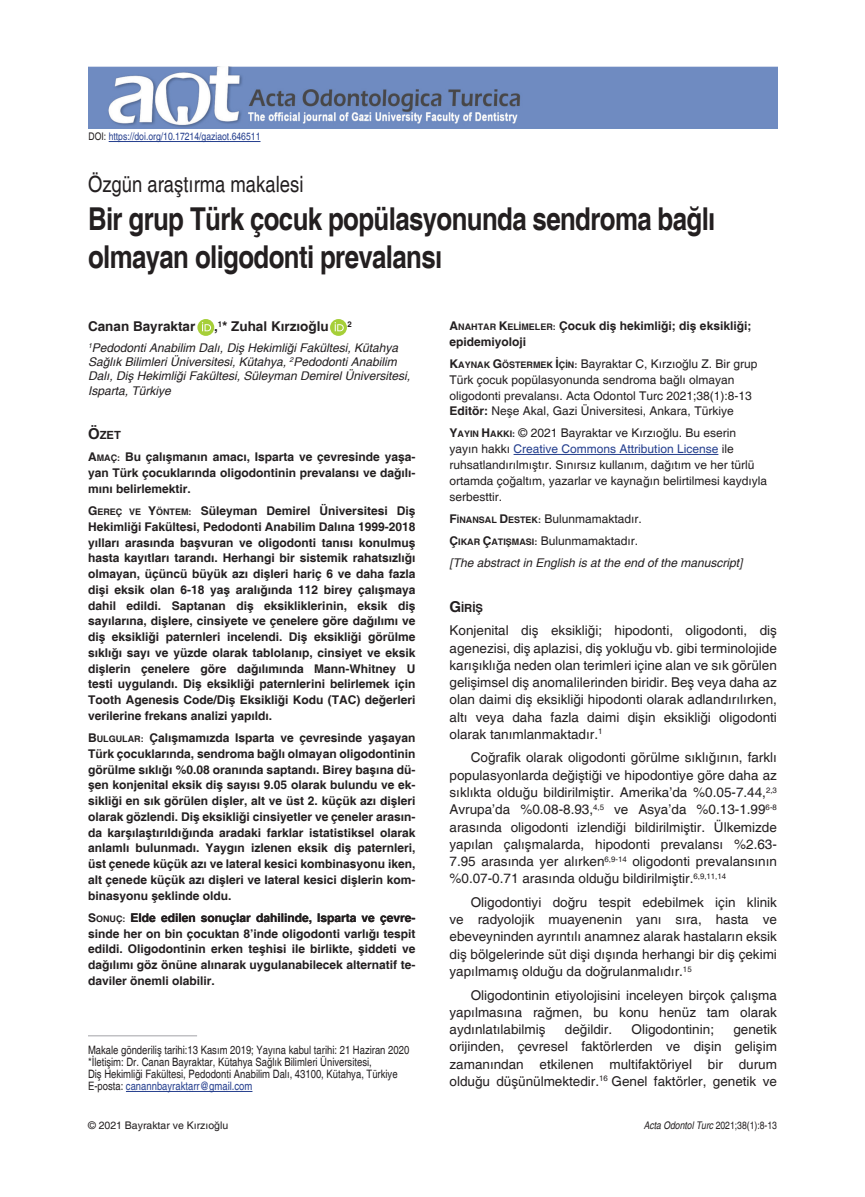
<style>
.page{position:relative;width:865px;height:1197px;background:#fff}
.page>*{position:absolute;margin:0;border:0;box-sizing:border-box;transform-origin:0 0}
.metine_giris{font:700 condensed 31.5px/38.2px "Helvetica";letter-spacing:-.02em;color:#231f20}
.metine_giris-2{font:condensed 22.5px "Helvetica";color:#231f20}
.metine_giris-3{font:13.5px/17.2px "Helvetica";color:#231f20;text-align:justify}
.metine_giris-4{font:700 13.5px "Helvetica";color:#231f20}
.metine_giris-5{font:700 12px/15.8px "Helvetica";color:#231f20;text-align:justify}
.metine_giris-6{font:12px/15.8px "Helvetica";color:#231f20}
.metine_giris-7{font:italic 12px/14.2px "Helvetica";color:#231f20}
.metine_giris-8{font:condensed 11.55px "Helvetica";color:#231f20}
.metine_giris-9{font:condensed 11.55px "Helvetica";color:#253f8e}
.metine_giris-10{font:700 11.25px "Helvetica";color:#231f20}
.arabaşlık{font:condensed 10.5px "Helvetica";color:#253f8e}
.arabaşlık-2{font:italic condensed 10.5px "Helvetica";color:#231f20}
.metine_giris-11{font:10.5px "Helvetica";color:#231f20}
.metine_giris-12{font:700 7.8px "Helvetica";color:#231f20}
.s1{color:#231f20}
.s2{font-size:15px}
.s3{font-size:9px}
.s4{font-weight:700}
.s5{font-weight:700;font-size:9px}
.s6{color:#253f8e}
.s7{font-style:normal}
</style>
<div class="page">
<hr style="left:88px;top:1035px;width:109px;height:1px;background:#acadb1">
<img style="left:88px;top:67px;width:689px;height:62px">
<hr style="left:513px;top:454px;width:205px;height:1px;background:#253f8e">
<hr style="left:109px;top:141px;width:151px;height:1px;background:#253f8e">
<svg style="left:197px;top:319px;width:17px;height:17px"></svg>
<svg style="left:201px;top:322px;width:10px;height:11px"></svg>
<div style="left:330px;top:319px;width:17px;height:17px;background:#a6cf38;border-radius:50%"></div>
<svg style="left:334px;top:322px;width:10px;height:10px"></svg>
<hr style="left:126px;top:1091px;width:126px;height:1px;background:#253f8e">
<p class="arabaşlık" style="left:89px;top:131px;width:173px"><span class="s1">DOI:</span> https://doi.org/10.17214/gaziaot.646511</p>
<p class="metine_giris-2" style="left:88px;top:171px;width:217px">Özgün araştırma makalesi</p>
<p class="metine_giris" style="left:88px;top:200px;width:629px">Bir grup Türk çocuk popülasyonunda sendroma bağlı olmayan oligodonti prevalansı</p>
<p class="metine_giris-4" style="left:88px;top:318px;width:109px">Canan Bayraktar</p>
<p class="metine_giris-4" style="left:214px;top:318px;width:116px">,<sup>1</sup>* Zuhal Kırzıoğlu</p>
<p class="metine_giris-12" style="left:347px;top:319px;width:6px">2</p>
<p class="metine_giris-7" style="left:88px;top:341px;width:324px"><sup>1</sup>Pedodonti Anabilim Dalı, Diş Hekimliği Fakültesi, Kütahya Sağlık Bilimleri Üniversitesi, Kütahya, <sup>2</sup>Pedodonti Anabilim Dalı, Diş Hekimliği Fakültesi, Süleyman Demirel Üniversitesi, Isparta, Türkiye</p>
<p class="metine_giris-10" style="left:88px;top:428px;width:34px"><span class="s2">Ö</span>ZET</p>
<p class="metine_giris-5" style="left:88px;top:450px;width:329px">A<span class="s3">MAÇ:</span> Bu çalışmanın amacı, Isparta ve çevresinde yaşa&shy;yan Türk çocuklarında oligodontinin prevalansı ve dağılı&shy;mını belirlemektir.</p>
<p class="metine_giris-5" style="left:88px;top:503px;width:329px">G<span class="s3">EREÇ VE</span> Y<span class="s3">ÖNTEM:</span> Süleyman Demirel Üniversitesi Diş Hekimliği Fakültesi, Pedodonti Anabilim Dalına 1999-2018 yılları arasında başvuran ve oligodonti tanısı konulmuş hasta kayıtları tarandı. Herhangi bir sistemik rahatsızlığı olmayan, üçüncü büyük azı dişleri hariç 6 ve daha fazla dişi eksik olan 6-18 yaş aralığında 112 birey çalışmaya dahil edildi. Saptanan diş eksikliklerinin, eksik diş sayılarına, dişlere, cinsiyete ve çenelere göre dağılımı ve diş eksikliği paternleri incelendi. Diş eksikliği görülme sıklığı sayı ve yüzde olarak tablolanıp, cinsiyet ve eksik dişlerin çenelere göre dağılımında Mann-Whitney U testi uygulandı. Diş eksikliği paternlerini belirlemek için Tooth Agenesis Code/Diş Eksikliği Kodu (TAC) değerleri verilerine frekans analizi yapıldı.</p>
<p class="metine_giris-5" style="left:88px;top:730px;width:329px">B<span class="s3">ULGULAR:</span> Çalışmamızda Isparta ve çevresinde yaşayan Türk çocuklarında, sendroma bağlı olmayan oligodontinin görülme sıklığı %0.08 oranında saptandı. Birey başına dü&shy;şen konjenital eksik diş sayısı 9.05 olarak bulundu ve ek&shy;sikliği en sık görülen dişler, alt ve üst 2. küçük azı dişleri olarak gözlendi. Diş eksikliği cinsiyetler ve çeneler arasın&shy;da karşılaştırıldığında aradaki farklar istatistiksel olarak anlamlı bulunmadı. Yaygın izlenen eksik diş paternleri, üst çenede küçük azı ve lateral kesici kombinasyonu iken, alt çenede küçük azı dişleri ve lateral kesici dişlerin kom&shy;binasyonu şeklinde oldu.</p>
<p class="metine_giris-5" style="left:88px;top:910px;width:329px">S<span class="s3">ONUÇ:</span> Elde edilen sonuçlar dahilinde, Isparta ve çevre&shy;sinde her on bin çocuktan 8’inde oligodonti varlığı tespit edildi. Oligodontinin erken teşhisi ile birlikte, şiddeti ve dağılımı göz önüne alınarak uygulanabilecek alternatif te&shy;daviler önemli olabilir.</p>
<p class="metine_giris-8" style="left:88px;top:1043px;width:323px">Makale gönderiliş tarihi:13 Kasım 2019; Yayına kabul tarihi: 21 Haziran 2020</p>
<p class="metine_giris-8" style="left:88px;top:1055px;width:285px">*İletişim: Dr. Canan Bayraktar, Kütahya Sağlık Bilimleri Üniversitesi,</p>
<p class="metine_giris-8" style="left:88px;top:1067px;width:311px">Diş Hekimliği Fakültesi, Pedodonti Anabilim Dalı, 43100, Kütahya, Türkiye</p>
<p class="metine_giris-9" style="left:88px;top:1079px;width:166px"><span class="s1">E-posta:</span> canannbayraktarr@gmail.com</p>
<p class="metine_giris-5" style="left:449px;top:318px;width:303px">A<span class="s3">NAHTAR</span> K<span class="s3">ELİMELER:</span> Çocuk diş hekimliği; diş eksikliği; epidemiyoloji</p>
<p class="metine_giris-6" style="left:449px;top:356px;width:309px"><span class="s4">K</span><span class="s5">AYNAK</span> <span class="s4">G</span><span class="s5">ÖSTERMEK</span> <span class="s4">İ</span><span class="s5">ÇİN:</span> Bayraktar C, Kırzıoğlu Z. Bir grup Türk çocuk popülasyonunda sendroma bağlı olmayan oligodonti prevalansı. Acta Odontol Turc 2021;38(1):8-13<br><span class="s4">Editör:</span> Neşe Akal, Gazi Üniversitesi, Ankara, Türkiye</p>
<p class="metine_giris-6" style="left:449px;top:426px;width:319px"><span class="s4">Y</span><span class="s5">AYIN</span> <span class="s4">H</span><span class="s5">AKKI:</span> © 2021 Bayraktar ve Kırzıoğlu. Bu eserin yayın hakkı <span class="s6">Creative Commons Attribution License</span> ile ruhsatlandırılmıştır. Sınırsız kullanım, dağıtım ve her türlü ortamda çoğaltım, yazarlar ve kaynağın belirtilmesi kaydıyla serbesttir.</p>
<p class="metine_giris-6" style="left:449px;top:511px;width:194px"><span class="s4">F</span><span class="s5">İNANSAL</span> <span class="s4">D</span><span class="s5">ESTEK:</span> Bulunmamaktadır.</p>
<p class="metine_giris-6" style="left:449px;top:533px;width:190px"><span class="s4">Ç</span><span class="s5">IKAR</span> <span class="s4">Ç</span><span class="s5">ATIŞMASI:</span> Bulunmamaktadır.</p>
<p class="metine_giris-7" style="left:449px;top:556px;width:294px">[The abstract in English is at the end of the manuscript]</p>
<p class="metine_giris-10" style="left:449px;top:600px;width:35px"><span class="s2">G</span>İRİŞ</p>
<p class="metine_giris-3" style="left:449px;top:622px;width:329px">Konjenital diş eksikliği; hipodonti, oligodonti, diş agenezisi, diş aplazisi, diş yokluğu vb. gibi terminolojide karışıklığa neden olan terimleri içine alan ve sık görülen gelişimsel diş anomalilerinden biridir. Beş veya daha az olan daimi diş eksikliği hipodonti olarak adlandırılırken, altı veya daha fazla daimi dişin eksikliği oligodonti olarak tanımlanmaktadır.<sup>1</sup></p>
<p class="metine_giris-3" style="left:449px;top:749px;width:329px;text-indent:21px">Coğrafik olarak oligodonti görülme sıklığının, farklı populasyonlarda değiştiği ve hipodontiye göre daha az sıklıkta olduğu bildirilmiştir. Amerika’da %0.05-7.44,<sup>2,3<br></sup>Avrupa’da %0.08-8.93,<sup>4,5</sup> ve Asya’da %0.13-1.99<sup>6-8 </sup>arasında oligodonti izlendiği bildirilmiştir. Ülkemizde yapılan çalışmalarda, hipodonti prevalansı %2.63- 7.95 arasında yer alırken<sup>6,9-14</sup> oligodonti prevalansının %0.07-0.71 arasında olduğu bildirilmiştir.<sup>6,9,11,14</sup></p>
<p class="metine_giris-3" style="left:449px;top:894px;width:329px;text-indent:21px">Oligodontiyi doğru tespit edebilmek için klinik ve radyolojik muayenenin yanı sıra, hasta ve ebeveyninden ayrıntılı anamnez alarak hastaların eksik diş bölgelerinde süt dişi dışında herhangi bir diş çekimi yapılmamış olduğu da doğrulanmalıdır.<sup>15</sup></p>
<p class="metine_giris-3" style="left:449px;top:986px;width:329px;text-indent:21px">Oligodontinin etiyolojisini inceleyen birçok çalışma yapılmasına rağmen, bu konu henüz tam olarak aydınlatılabilmiş</p>
<p class="metine_giris-3" style="left:565px;top:1021px;width:49px">değildir.</p>
<p class="metine_giris-3" style="left:631px;top:1021px;width:84px">Oligodontinin;</p>
<p class="metine_giris-3" style="left:449px;top:1021px;width:329px;text-indent:284px">genetik orijinden, çevresel faktörlerden ve dişin gelişim zamanından etkilenen multifaktöriyel bir durum olduğu düşünülmektedir.<sup>16</sup> Genel faktörler, genetik ve</p>
<p class="metine_giris-11" style="left:88px;top:1118px;width:142px">© 2021 Bayraktar ve Kırzıoğlu</p>
<p class="arabaşlık-2" style="left:644px;top:1118px;width:135px">Acta Odontol Turc <span class="s7">2021;38(1):8-13</span></p>
</div>
